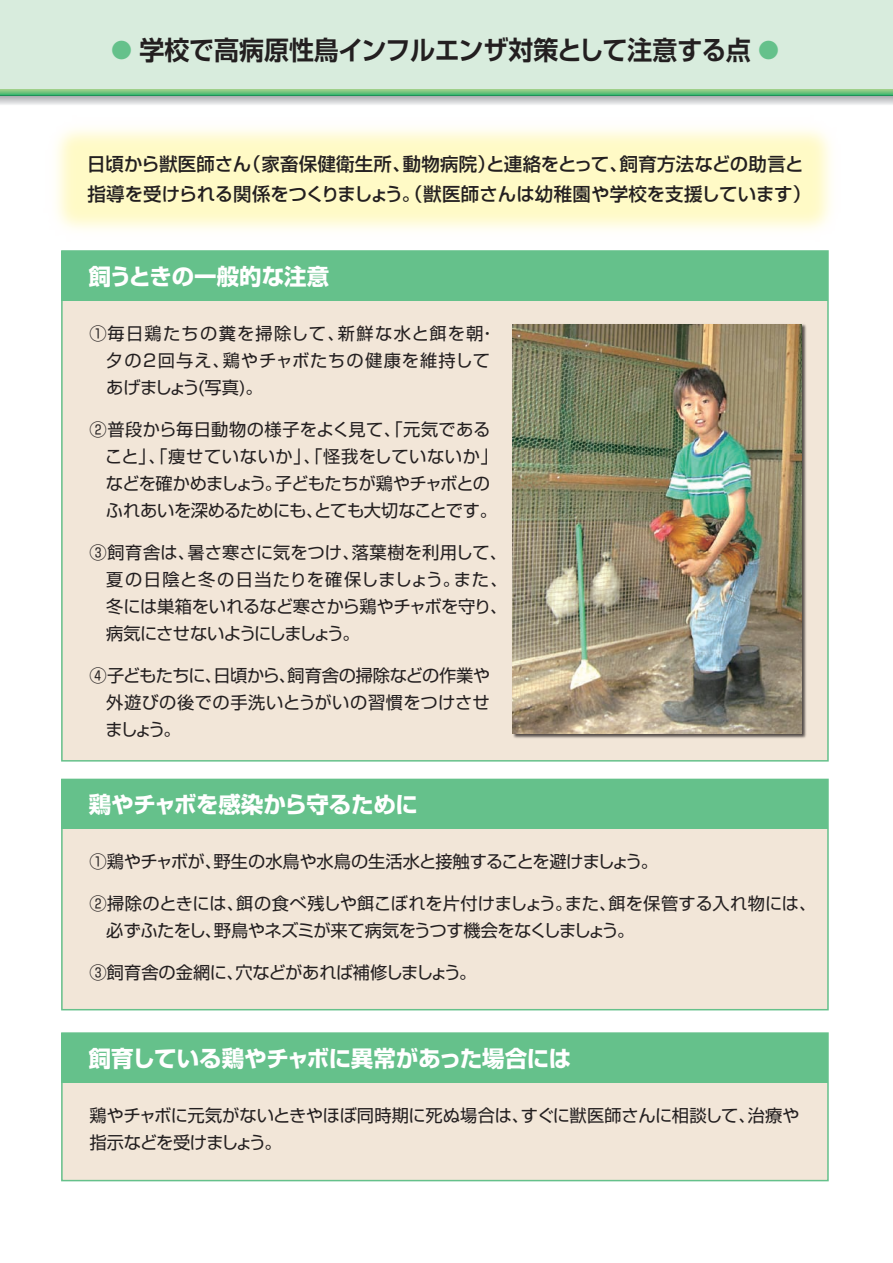
<style>
.page{position:relative;width:893px;height:1263px;background:#fff}
.page>*{position:absolute;margin:0;border:0;box-sizing:border-box;transform-origin:0 0}
.t1{font:700 26.25px "Shin Go Pr 6 De";color:#231f20;scale:.95 1}
.t2{font:700 22.5px "Shin Go Pr 6";letter-spacing:-.01em;color:#fff}
.t3{font:500 18.45px/30px "Shin Go Pr 6";color:#231f20}
.t4{font:17.25px/27px "Shin Go Pr 6";letter-spacing:-.015em;color:#231f20}
.t5{font:17.25px/27px "Shin Go Pr 6";letter-spacing:.06em;color:#231f20}
.s1{font-size:21px;color:#65c18b}
</style>
<div class="page">
<div style="left:62px;top:1082px;width:766px;height:98px;background:#f2e6d8"></div>
<div style="left:61px;top:1032px;width:768px;height:149px;border:2px solid #65c18b"></div>
<div style="left:62px;top:1033px;width:766px;height:49px;background:#65c18b"></div>
<div style="left:62px;top:300px;width:766px;height:461px;background:#f2e6d8"></div>
<div style="left:62px;top:251px;width:766px;height:49px;background:#65c18b"></div>
<div style="left:62px;top:829px;width:766px;height:181px;background:#f2e6d8"></div>
<div style="left:62px;top:779px;width:766px;height:50px;background:#65c18b"></div>
<svg style="left:0;top:89px;width:893px;height:6px;background:#74c47d"></svg>
<div style="left:0;top:0;width:893px;height:89px;background:#d8ecdd"></div>
<svg style="left:0;top:95px;width:893px;height:10px;background:#bcc8c5"></svg>
<img style="left:513px;top:324px;width:293px;height:414px">
<img style="left:512px;top:324px;width:290px;height:410px">
<h1 class="t1" style="left:111px;top:28px;width:705px"><span class="s1">●</span> 学校で高病原性鳥インフルエンザ対策として注意する点 <span class="s1">●</span></h1>
<p class="t3" style="left:87px;top:148px;width:726px">日頃から獣医師さん（家畜保健衛生所、動物病院）と連絡をとって、飼育方法などの助言と指導を受けられる関係をつくりましょう。（獣医師さんは幼稚園や学校を支援しています）</p>
<h2 class="t2" style="left:89px;top:258px;width:242px">飼うときの一般的な注意</h2>
<p class="t5" style="left:106px;top:318px;width:392px;text-indent:-16px">①毎日鶏たちの糞を掃除して、新鮮な水と餌を朝・夕の2回与え、鶏やチャボたちの健康を維持してあげましょう(写真)。</p>
<p class="t4" style="left:105px;top:414px;width:394px;text-indent:-16px">②普段から毎日動物の様子をよく見て、「元気であること」、「痩せていないか」、「怪我をしていないか」などを確かめましょう。子どもたちが鶏やチャボとのふれあいを深めるためにも、とても大切なことです。</p>
<p class="t4" style="left:106px;top:537px;width:403px;text-align:justify;text-indent:-16px">③飼育舎は、暑さ寒さに気をつけ、落葉樹を利用して、夏の日陰と冬の日当たりを確保しましょう。また、冬には巣箱をいれるなど寒さから鶏やチャボを守り、病気にさせないようにしましょう。</p>
<p class="t4" style="left:106px;top:660px;width:386px;text-align:justify;text-indent:-16px">④子どもたちに、日頃から、飼育舎の掃除などの作業や外遊びの後での手洗いとうがいの習慣をつけさせましょう。</p>
<h2 class="t2" style="left:89px;top:787px;width:331px">鶏やチャボを感染から守るために</h2>
<p class="t4" style="left:90px;top:847px;width:570px">①鶏やチャボが、野生の水鳥や水鳥の生活水と接触することを避けましょう。</p>
<p class="t4" style="left:106px;top:889px;width:712px;text-indent:-16px">②掃除のときには、餌の食べ残しや餌こぼれを片付けましょう。また、餌を保管する入れ物には、必ずふたをし、野鳥やネズミが来て病気をうつす機会をなくしましょう。</p>
<p class="t4" style="left:90px;top:958px;width:388px">③飼育舎の金網に、穴などがあれば補修しましょう。</p>
<h2 class="t2" style="left:89px;top:1040px;width:484px">飼育している鶏やチャボに異常があった場合には</h2>
<p class="t4" style="left:90px;top:1100px;width:711px">鶏やチャボに元気がないときやほぼ同時期に死ぬ場合は、すぐに獣医師さんに相談して、治療や指示などを受けましょう。</p>
</div>
